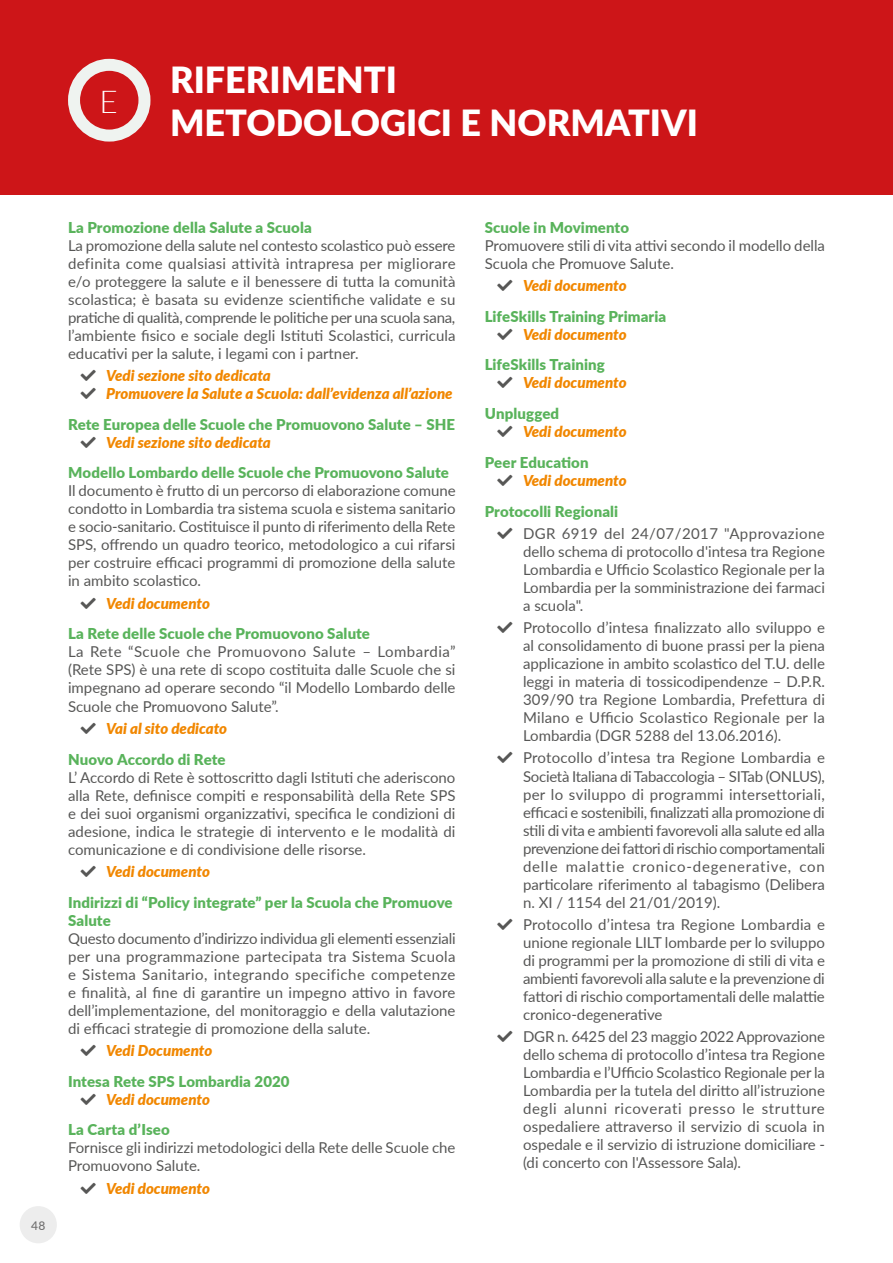
<style>
.page{position:relative;width:893px;height:1263px;background:#fff}
.page>*{position:absolute;margin:0;border:0;box-sizing:border-box;transform-origin:0 0}
.t1{font:900 36px/43.2px "Lato";color:#fff}
.t2{font:300 31.5px "Lato";color:#fff}
.t3{font:15px/18px "Lato";color:#575756;text-align:justify}
.t4{font:900 15px/30.8px "Lato";letter-spacing:.005em;color:#59b35b}
.t5{font:italic 900 15px/30.8px "Lato";color:#f18700}
.t6{font:500 12px "Lato";color:#706f6f}
.s1{color:#575756}
.s2{font-style:normal;color:#59b35b}
.s3{font-style:italic;color:#f18700}
</style>
<div class="page">
<div style="left:0;top:0;width:893px;height:195px;background:#cd1518"></div>
<svg style="left:74px;top:65px;width:70px;height:71px"></svg>
<div style="left:68px;top:59px;width:82px;height:83px;border:12px solid #eff3f0;border-radius:50%"></div>
<div style="left:20px;top:1206px;width:37px;height:37px;background:#ededed;border-radius:50%"></div>
<h2 class="t2" style="left:99px;top:80px;width:20px">E</h2>
<h1 class="t1" style="left:170px;top:57px;width:529px">RIFERIMENTI<br>METODOLOGICI E NORMATIVI</h1>
<p class="t6" style="left:31px;top:1216px;width:16px">48</p>
<p class="t4" style="left:68px;top:211px;width:245px">La Promozione della Salute a Scuola</p>
<p class="t3" style="left:68px;top:236px;width:389px">La promozione della salute nel contesto scolastico può essere definita come qualsiasi attività intrapresa per migliorare e/o proteggere la salute e il benessere di tutta la comunità scolastica; è basata su evidenze scientifiche validate e su pratiche di qualità, comprende le politiche per una scuola sana, l’ambiente fisico e sociale degli Istituti Scolastici, curricula educativi per la salute, i legami con i partner.</p>
<p class="t5" style="left:81px;top:359px;width:192px"><span class="s1">■</span> Vedi sezione sito dedicata</p>
<p class="t5" style="left:68px;top:377px;width:389px;text-align:right"><span class="s1">■</span> Promuovere la Salute a Scuola: dall’evidenza all’azione<br><span class="s2">Rete Europea delle Scuole che Promuovono Salute – SHE</span></p>
<p class="t4" style="left:68px;top:426px;width:382px;text-indent:13px"><span class="s1">■</span> <span class="s3">Vedi sezione sito dedicata<br></span>Modello Lombardo delle Scuole che Promuovono Salute</p>
<p class="t3" style="left:68px;top:481px;width:389px">Il documento è frutto di un percorso di elaborazione comune condotto in Lombardia tra sistema scuola e sistema sanitario e socio-sanitario. Costituisce il punto di riferimento della Rete SPS, offrendo un quadro teorico, metodologico a cui rifarsi per costruire efficaci programmi di promozione della salute in ambito scolastico.</p>
<p class="t4" style="left:68px;top:587px;width:304px;text-indent:13px"><span class="s1">■</span> <span class="s3">Vedi documento<br></span>La Rete delle Scuole che Promuovono Salute</p>
<p class="t3" style="left:68px;top:642px;width:389px">La Rete “Scuole che Promuovono Salute – Lombardia” (Rete SPS) è una rete di scopo costituita dalle Scuole che si impegnano ad operare secondo “il Modello Lombardo delle Scuole che Promuovono Salute”.</p>
<p class="t4" style="left:68px;top:712px;width:161px;text-align:right"><span class="s1">■</span> <span class="s3">Vai al sito dedicato<br></span>Nuovo Accordo di Rete</p>
<p class="t3" style="left:68px;top:767px;width:389px">L’ Accordo di Rete è sottoscritto dagli Istituti che aderiscono alla Rete, definisce compiti e responsabilità della Rete SPS e dei suoi organismi organizzativi, specifica le condizioni di adesione, indica le strategie di intervento e le modalità di comunicazione e di condivisione delle risorse.</p>
<p class="t4" style="left:68px;top:855px;width:386px;text-indent:13px"><span class="s1">■</span> <span class="s3">Vedi documento<br></span>Indirizzi di “Policy integrate” per la Scuola che Promuove</p>
<p class="t4" style="left:68px;top:904px;width:44px">Salute</p>
<p class="t3" style="left:68px;top:928px;width:389px">Questo documento d’indirizzo individua gli elementi essenziali per una programmazione partecipata tra Sistema Scuola e Sistema Sanitario, integrando specifiche competenze e finalità, al fine di garantire un impegno attivo in favore dell’implementazione, del monitoraggio e della valutazione di efficaci strategie di promozione della salute.</p>
<p class="t4" style="left:68px;top:1034px;width:223px;text-indent:13px"><span class="s1">■</span> <span class="s3">Vedi Documento<br></span>Intesa Rete SPS Lombardia 2020</p>
<p class="t5" style="left:68px;top:1083px;width:143px;text-indent:13px"><span class="s1">■</span> Vedi documento<br><span class="s2">La Carta d’Iseo</span></p>
<p class="t3" style="left:68px;top:1138px;width:389px">Fornisce gli indirizzi metodologici della Rete delle Scuole che<br>Promuovono Salute.</p>
<p class="t5" style="left:81px;top:1172px;width:131px"><span class="s1">■</span> Vedi documento</p>
<p class="t4" style="left:485px;top:211px;width:146px">Scuole in Movimento</p>
<p class="t3" style="left:485px;top:236px;width:342px">Promuovere stili di vita attivi secondo il modello della<br>Scuola che Promuove Salute.</p>
<p class="t4" style="left:485px;top:269px;width:183px;text-indent:13px"><span class="s1">■</span> <span class="s3">Vedi documento<br></span>LifeSkills Training Primaria</p>
<p class="t4" style="left:485px;top:318px;width:143px;text-indent:13px"><span class="s1">■</span> <span class="s3">Vedi documento<br></span>LifeSkills Training</p>
<p class="t5" style="left:485px;top:367px;width:143px;text-indent:13px"><span class="s1">■</span> Vedi documento<br><span class="s2">Unplugged</span></p>
<p class="t5" style="left:485px;top:416px;width:143px;text-indent:13px"><span class="s1">■</span> Vedi documento<br><span class="s2">Peer Education</span></p>
<p class="t4" style="left:485px;top:464px;width:143px;text-indent:13px"><span class="s1">■</span> <span class="s3">Vedi documento<br></span>Protocolli Regionali</p>
<p class="t3" style="left:523px;top:524px;width:303px;text-indent:-26px">■ DGR 6919 del 24/07/2017 "Approvazione dello schema di protocollo d'intesa tra Regione Lombardia e Ufficio Scolastico Regionale per la Lombardia per la somministrazione dei farmaci a scuola".</p>
<p class="t3" style="left:523px;top:618px;width:303px;text-indent:-26px">■ Protocollo d’intesa finalizzato allo sviluppo e al consolidamento di buone prassi per la piena applicazione in ambito scolastico del T.U. delle leggi in materia di tossicodipendenze – D.P.R.<br>309/90 tra Regione Lombardia, Prefettura di Milano e Ufficio Scolastico Regionale per la Lombardia (DGR 5288 del 13.06.2016).</p>
<p class="t3" style="left:523px;top:748px;width:304px;text-indent:-26px">■ Protocollo d’intesa tra Regione Lombardia e Società Italiana di Tabaccologia – SITab (ONLUS), per lo sviluppo di programmi intersettoriali, efficaci e sostenibili, finalizzati alla promozione di stili di vita e ambienti favorevoli alla salute ed alla prevenzione dei fattori di rischio comportamentali delle malattie cronico-degenerative, con particolare riferimento al tabagismo (Delibera n. XI / 1154 del 21/01/2019).</p>
<p class="t3" style="left:523px;top:915px;width:303px;text-indent:-26px">■ Protocollo d’intesa tra Regione Lombardia e unione regionale LILT lombarde per lo sviluppo di programmi per la promozione di stili di vita e ambienti favorevoli alla salute e la prevenzione di fattori di rischio comportamentali delle malattie cronico-degenerative</p>
<p class="t3" style="left:523px;top:1027px;width:303px;text-indent:-26px">■ DGR n. 6425 del 23 maggio 2022 Approvazione dello schema di protocollo d’intesa tra Regione Lombardia e l’Ufficio Scolastico Regionale per la Lombardia per la tutela del diritto all’istruzione degli alunni ricoverati presso le strutture ospedaliere attraverso il servizio di scuola in ospedale e il servizio di istruzione domiciliare - (di concerto con l'Assessore Sala).</p>
</div>
